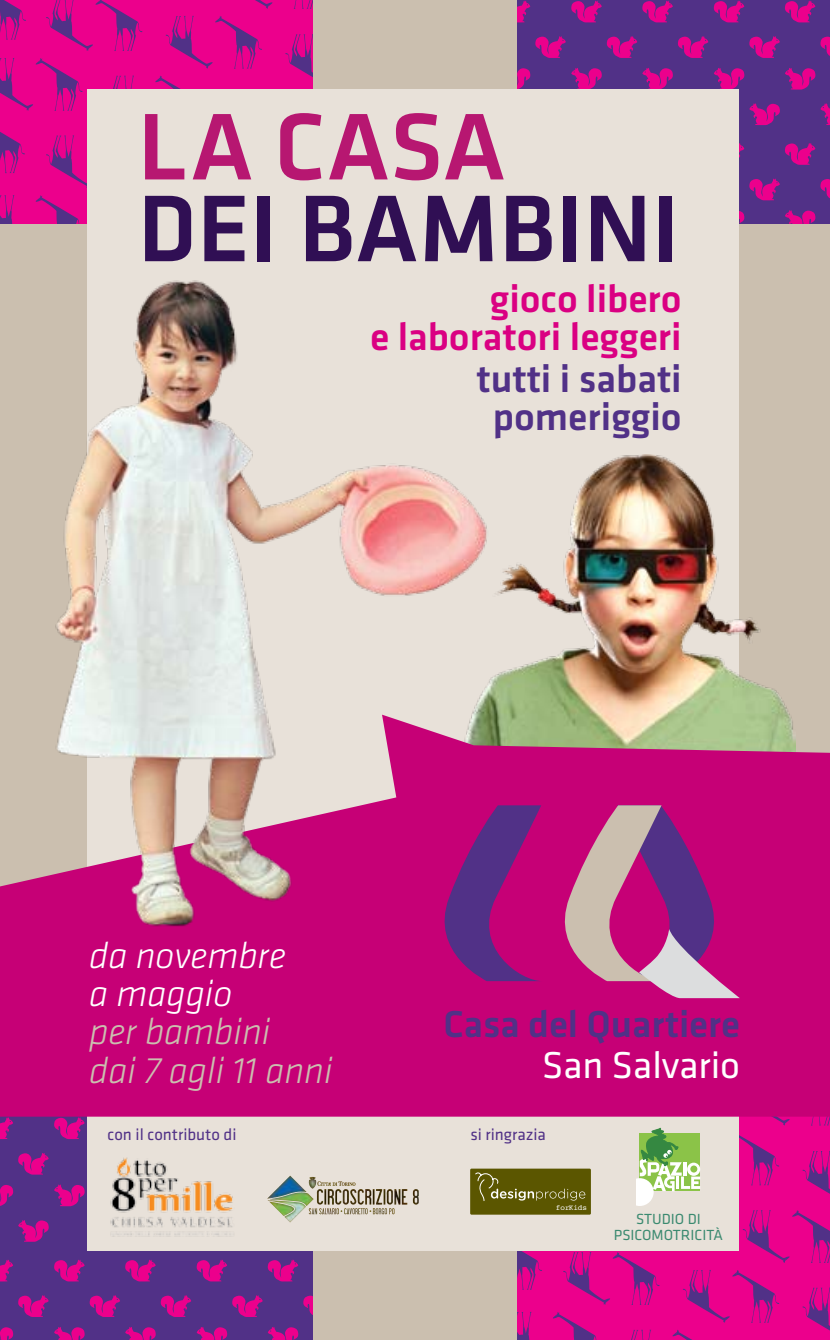
<style>
.page{position:relative;width:830px;height:1340px;background:#fff}
.page>*{position:absolute;margin:0;border:0;box-sizing:border-box;transform-origin:0 0}
.t1{font:500 98.1px "Klavika";color:#300f54}
.t2{font:500 98.1px "Klavika";letter-spacing:.005em;color:#b71771}
.t3{font:40.05px/37.8px "Klavika Medium TF";color:#da0082;text-align:right}
.t4{font:40.05px/37.8px "Klavika Medium TF";color:#513187;text-align:center}
.t5{font:38.7px "Klavika Medium TF";color:#513187}
.t6{font:38.7px "Klavika Regular TF";color:#fff}
.t7{font:italic 300 38.02px/38px "Klavika";color:#cbbfaf}
.t8{font:italic 300 38.02px/38px "Klavika";color:#fff}
.t9{font:16.88px "Klavika";color:#513187}
.t10{font:15.3px/16.2px "Klavika";color:#3b8a70;text-align:center}
.t11{font:7.65px "Courier";color:#fff}
</style>
<div class="page">
<div style="left:0;top:0;width:829px;height:1339px;background:#cbbfaf"></div>
<div style="left:517px;top:0;width:312px;height:223px;background:#513187"></div>
<svg style="left:517px;top:0;width:13px;height:23px"></svg>
<svg style="left:571px;top:0;width:30px;height:23px"></svg>
<svg style="left:571px;top:68px;width:30px;height:21px"></svg>
<svg style="left:517px;top:68px;width:13px;height:21px"></svg>
<svg style="left:535px;top:36px;width:30px;height:22px"></svg>
<svg style="left:606px;top:36px;width:31px;height:22px"></svg>
<svg style="left:642px;top:0;width:30px;height:23px"></svg>
<svg style="left:713px;top:0;width:31px;height:23px"></svg>
<svg style="left:714px;top:68px;width:30px;height:22px"></svg>
<svg style="left:642px;top:68px;width:30px;height:21px"></svg>
<svg style="left:678px;top:36px;width:30px;height:22px"></svg>
<svg style="left:749px;top:36px;width:30px;height:22px"></svg>
<svg style="left:749px;top:103px;width:30px;height:22px"></svg>
<svg style="left:785px;top:0;width:30px;height:23px"></svg>
<svg style="left:785px;top:68px;width:30px;height:22px"></svg>
<svg style="left:820px;top:36px;width:9px;height:20px"></svg>
<svg style="left:820px;top:103px;width:9px;height:22px"></svg>
<svg style="left:738px;top:143px;width:6px;height:22px"></svg>
<svg style="left:738px;top:210px;width:6px;height:13px"></svg>
<svg style="left:749px;top:178px;width:30px;height:22px"></svg>
<svg style="left:785px;top:143px;width:30px;height:22px"></svg>
<svg style="left:785px;top:210px;width:30px;height:13px"></svg>
<svg style="left:820px;top:179px;width:9px;height:19px"></svg>
<div style="left:0;top:1027px;width:313px;height:312px;background:#513187"></div>
<svg style="left:0;top:1116px;width:13px;height:23px"></svg>
<svg style="left:54px;top:1116px;width:31px;height:23px"></svg>
<svg style="left:54px;top:1184px;width:31px;height:22px"></svg>
<svg style="left:0;top:1185px;width:13px;height:21px"></svg>
<svg style="left:18px;top:1153px;width:31px;height:21px"></svg>
<svg style="left:18px;top:1220px;width:31px;height:21px"></svg>
<svg style="left:0;top:1259px;width:13px;height:22px"></svg>
<svg style="left:54px;top:1259px;width:31px;height:22px"></svg>
<svg style="left:54px;top:1327px;width:31px;height:12px"></svg>
<svg style="left:0;top:1327px;width:13px;height:12px"></svg>
<svg style="left:18px;top:1295px;width:31px;height:21px"></svg>
<svg style="left:90px;top:1295px;width:30px;height:21px"></svg>
<svg style="left:125px;top:1259px;width:31px;height:22px"></svg>
<svg style="left:196px;top:1259px;width:31px;height:22px"></svg>
<svg style="left:196px;top:1327px;width:31px;height:12px"></svg>
<svg style="left:125px;top:1327px;width:31px;height:12px"></svg>
<svg style="left:161px;top:1295px;width:30px;height:21px"></svg>
<svg style="left:232px;top:1295px;width:30px;height:21px"></svg>
<svg style="left:268px;top:1259px;width:30px;height:22px"></svg>
<svg style="left:268px;top:1327px;width:30px;height:12px"></svg>
<svg style="left:303px;top:1295px;width:10px;height:20px"></svg>
<div style="left:0;top:0;width:313px;height:223px;background:#ec008c"></div>
<svg style="left:0;top:195px;width:80px;height:28px"></svg>
<svg style="left:0;top:132px;width:25px;height:41px"></svg>
<svg style="left:46px;top:135px;width:42px;height:53px"></svg>
<svg style="left:113px;top:75px;width:68px;height:14px"></svg>
<svg style="left:165px;top:16px;width:97px;height:53px"></svg>
<svg style="left:255px;top:0;width:58px;height:9px"></svg>
<svg style="left:285px;top:34px;width:28px;height:43px"></svg>
<svg style="left:0;top:58px;width:83px;height:53px"></svg>
<svg style="left:46px;top:0;width:97px;height:51px"></svg>
<svg style="left:0;top:0;width:26px;height:40px"></svg>
<div style="left:88px;top:89px;width:650px;height:1161px;background:#e8e1d9"></div>
<img style="left:500px;top:454px;width:290px;height:260px">
<img style="left:110px;top:1157px;width:123px;height:80px">
<img style="left:268px;top:1176px;width:38px;height:22px">
<svg style="left:0;top:714px;width:829px;height:402px;background:#c4167a"></svg>
<svg style="left:548px;top:805px;width:191px;height:193px;background:#b6438d"></svg>
<svg style="left:428px;top:805px;width:114px;height:176px;background:#9e107b"></svg>
<div style="left:470px;top:1168px;width:120px;height:46px;background:#5b5600"></div>
<svg style="left:474px;top:1027px;width:355px;height:312px"></svg>
<img style="left:33px;top:248px;width:467px;height:696px">
<h1 class="t2" style="left:138px;top:93px;width:370px">LA CASA</h1>
<h1 class="t1" style="left:138px;top:175px;width:543px">DEI BAMBINI</h1>
<p class="t3" style="left:370px;top:281px;width:313px">gioco libero<br>e laboratori leggeri</p>
<p class="t4" style="left:476px;top:361px;width:207px">tutti i sabati pomeriggio</p>
<p class="t8" style="left:89px;top:937px;width:198px">da novembre a maggio</p>
<p class="t7" style="left:89px;top:1013px;width:245px">per bambini<br>dai 7 agli 11 anni</p>
<p class="t5" style="left:443px;top:1002px;width:298px">Casa del Quartiere</p>
<p class="t6" style="left:542px;top:1044px;width:199px">San Salvario</p>
<p class="t9" style="left:107px;top:1125px;width:130px">con il contributo di</p>
<p class="t9" style="left:470px;top:1125px;width:77px">si ringrazia</p>
<p class="t11" style="left:555px;top:1202px;width:33px">for Kids</p>
<p class="t10" style="left:613px;top:1210px;width:111px">Studio di psicomotricità</p>
</div>
